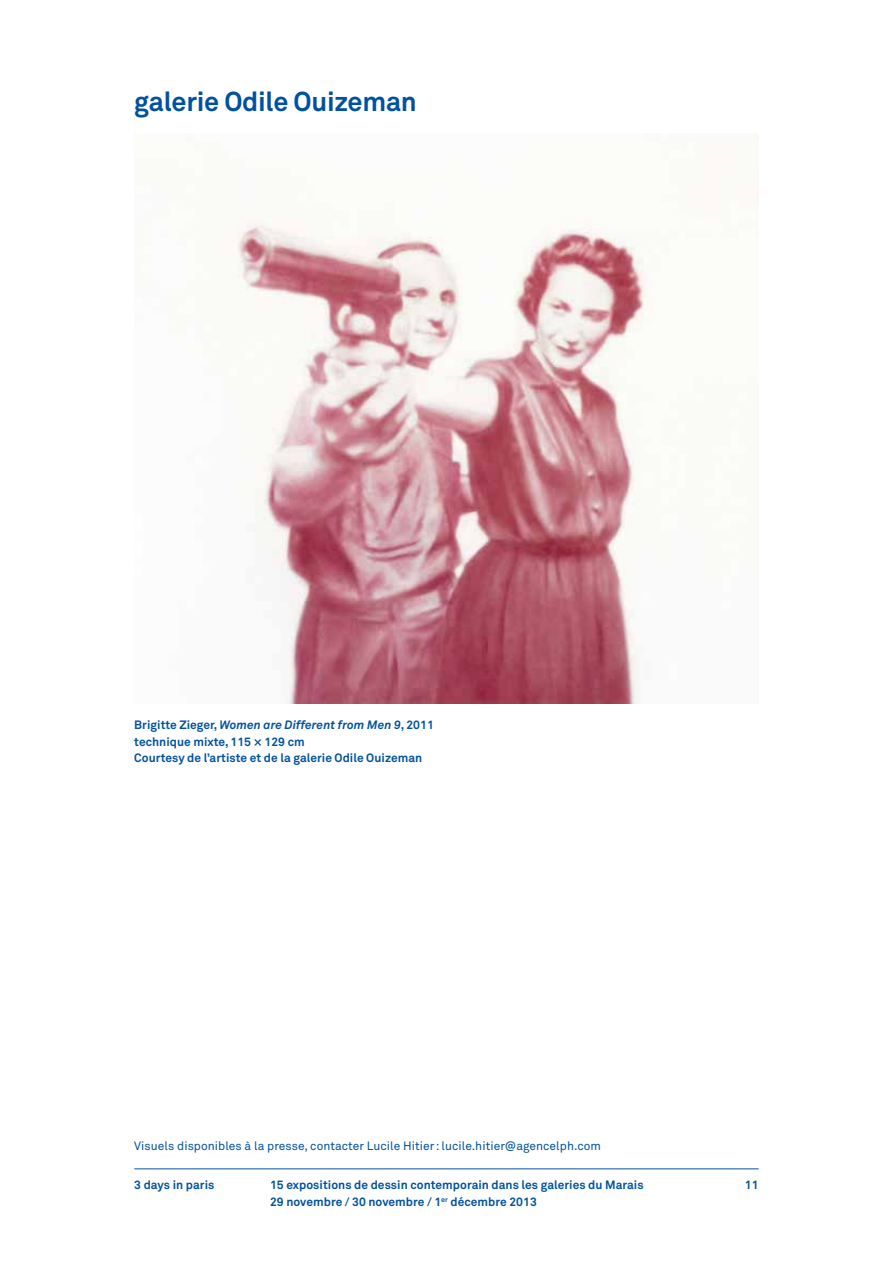
<style>
.page{position:relative;width:893px;height:1263px;background:#fff}
.page>*{position:absolute;margin:0;border:0;box-sizing:border-box;transform-origin:0 0}
.t1{font:700 27px "Akkurat";letter-spacing:-.01em;color:#00519e}
.t2{font:700 12px/16.5px "Akkurat";letter-spacing:.005em;color:#00519e}
.t3{font:12px "Akkurat";letter-spacing:.005em;color:#00519e}
.s1{font-style:italic}
</style>
<div class="page">
<hr style="left:134px;top:1168px;width:625px;height:1px;background:#00519e">
<img style="left:237px;top:136px;width:522px;height:567px">
<h1 class="t1" style="left:134px;top:85px;width:284px">galerie Odile Ouizeman</h1>
<p class="t2" style="left:134px;top:716px;width:301px">Brigitte Zieger, <span class="s1">Women are Different from Men 9</span>, 2011 technique mixte, 115 × 129 cm<br>Courtesy de l’artiste et de la galerie Odile Ouizeman</p>
<p class="t3" style="left:134px;top:1138px;width:468px">Visuels disponibles à la presse, contacter Lucile Hitier: lucile.hitier@agencelph.com</p>
<p class="t2" style="left:270px;top:1176px;width:375px">15 expositions de dessin contemporain dans les galeries du Marais<br>29 novembre / 30 novembre / 1<sup>er</sup> décembre 2013</p>
<p class="t2" style="left:134px;top:1176px;width:82px">3 days in paris</p>
<p class="t2" style="left:745px;top:1176px;width:15px">11</p>
</div>
